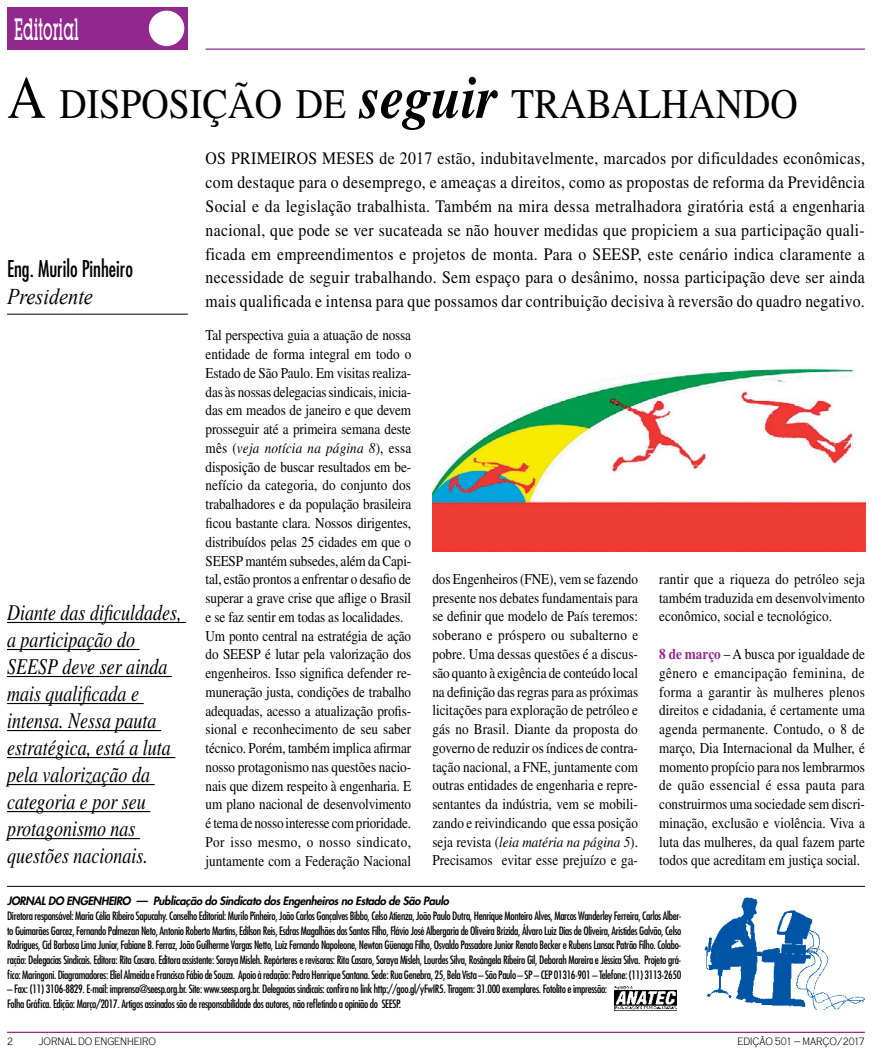
<style>
.page{position:relative;width:872px;height:1053px;background:#fff}
.page>*{position:absolute;margin:0;border:0;box-sizing:border-box;transform-origin:0 0}
.t1{font:42px "Times";color:#000;scale:.9 1}
.t2{font:500 30px "Lubalin Graph IT Cby BT";color:#fff;scale:.5 1}
.t3{font:italic 22.5px/27px "Times";color:#000;scale:.8 1}
.t4{font:condensed 22.5px "Futura";color:#000;scale:.9 1}
.t5{font:italic 22.5px "Times New Roman";color:#000;scale:.9 1}
.t6{font:17.5px/23.8px "Times";letter-spacing:.02em;color:#000;text-align:justify;scale:.9 1}
.t7{font:15px/18.8px "Times";letter-spacing:-.01em;color:#000;text-align:justify;scale:.88 1}
.t8{font:condensed 11.25px/14.6px "Futura";letter-spacing:-.03em;color:#000;text-align:justify}
.t9{font:italic 800 11.25px "Futura";letter-spacing:-.03em;color:#000}
.t10{font:300 11px "Copperplate Gothic";color:#000;scale:.75 1}
.s1{font-size:60px}
.s2{font-weight:700;font-style:italic;font-size:60px}
.s3{font-style:italic}
.s4{font-weight:700;color:#92278f}
</style>
<div class="page">
<img style="left:704px;top:897px;width:160px;height:112px">
<img style="left:615px;top:986px;width:61px;height:24px">
<hr style="left:7px;top:886px;width:858px;height:1px;background:#000">
<div style="left:7px;top:7px;width:181px;height:43px;background:#92278f"></div>
<div style="left:149px;top:11px;width:35px;height:35px;background:#fff;border-radius:50%"></div>
<hr style="left:206px;top:48px;width:659px;height:2px;background:#92278f">
<hr style="left:7px;top:314px;width:181px;height:1px;background:#000">
<hr style="left:7px;top:1031px;width:858px;height:1px;background:#92278f">
<hr style="left:7px;top:622px;width:179px;height:1px;background:#000">
<hr style="left:7px;top:649px;width:133px;height:1px;background:#000">
<hr style="left:7px;top:676px;width:165px;height:1px;background:#000">
<hr style="left:7px;top:703px;width:137px;height:1px;background:#000">
<hr style="left:7px;top:730px;width:154px;height:1px;background:#000">
<hr style="left:7px;top:757px;width:168px;height:1px;background:#000">
<hr style="left:7px;top:784px;width:148px;height:1px;background:#000">
<hr style="left:7px;top:811px;width:143px;height:1px;background:#000">
<hr style="left:7px;top:838px;width:133px;height:1px;background:#000">
<img style="left:432px;top:368px;width:433px;height:183px">
<h2 class="t2" style="left:14px;top:11px;width:131px">Editorial</h2>
<h1 class="t1" style="left:7px;top:80px;width:880px"><span class="s1">A</span> DISPOSIÇÃO DE <span class="s2">seguir</span> TRABALHANDO</h1>
<p class="t6" style="left:206px;top:147px;width:62px">Os primei</p>
<p class="t6" style="left:286px;top:147px;width:53px">ros meses</p>
<p class="t6" style="left:206px;top:147px;width:734px;text-indent:174px">de 2017 estão, indubitavelmente, marcados por dificuldades econômicas, com destaque para o desemprego, e ameaças a direitos, como as propostas de reforma da Previdência Social e da legislação trabalhista. Também na mira dessa metralhadora giratória está a engenharia nacional, que pode se ver sucateada se não houver medidas que propiciem a sua participação quali&shy;ficada em empreendimentos e projetos de monta. Para o SEESP, este cenário indica claramente a necessidade de seguir trabalhando. Sem espaço para o desânimo, nossa participação deve ser ainda mais qualificada e intensa para que possamos dar contribuição decisiva à reversão do quadro negativo.</p>
<h3 class="t4" style="left:7px;top:254px;width:141px">Eng. Murilo Pinheiro</h3>
<h3 class="t5" style="left:7px;top:281px;width:97px">Presidente</h3>
<h3 class="t3" style="left:7px;top:599px;width:220px">Diante das dificuldades, a participação do<br>SEESP deve ser ainda mais qualificada e intensa. Nessa pauta estratégica, está a luta pela valorização da categoria e por seu protagonismo nas questões nacionais.</h3>
<p class="t7" style="left:206px;top:326px;width:235px;text-align:left">Tal perspectiva guia a atuação de nossa entidade de forma integral em todo o Estado de São Paulo. Em visitas realiza&shy;das às nossas delegacias sindicais, inicia&shy;das em meados de janeiro e que devem prosseguir até a primeira semana deste mês (<span class="s3">veja notícia na página 8</span>), essa disposição de buscar resultados em be&shy;nefício da categoria, do conjunto dos trabalhadores e da população brasileira ficou bastante clara. Nossos dirigentes, distribuídos pelas 25 cidades em que o SEESP mantém subsedes, além da Capi&shy;tal, estão prontos a enfrentar o desafio de superar a grave crise que aflige o Brasil e se faz sentir em todas as localidades.<br>Um ponto central na estratégia de ação do SEESP é lutar pela valorização dos engenheiros. Isso significa defender re&shy;muneração justa, condições de trabalho adequadas, acesso a atualização profis&shy;sional e reconhecimento de seu saber técnico. Porém, também implica afirmar nosso protagonismo nas questões nacio&shy;nais que dizem respeito à engenharia. E um plano nacional de desenvolvimento é tema de nosso interesse com prioridade.<br>Por isso mesmo, o nosso sindicato, juntamente com a Federação Nacional</p>
<p class="t7" style="left:432px;top:569px;width:235px">dos Engenheiros (FNE), vem se fazendo presente nos debates fundamentais para se definir que modelo de País teremos: soberano e próspero ou subalterno e pobre. Uma dessas questões é a discus&shy;são quanto à exigência de conteúdo local na definição das regras para as próximas licitações para exploração de petróleo e gás no Brasil. Diante da proposta do governo de reduzir os índices de contra&shy;tação nacional, a FNE, juntamente com outras entidades de engenharia e repre&shy;sentantes da indústria, vem se mobili&shy;zando e reivindicando que essa posição seja revista (<span class="s3">leia matéria na página 5</span>).<br>Precisamos evitar esse prejuízo e ga-</p>
<p class="t7" style="left:659px;top:569px;width:235px">rantir que a riqueza do petróleo seja também traduzida em desenvolvimento econômico, social e tecnológico.</p>
<p class="t7" style="left:659px;top:644px;width:235px"><span class="s4">8 de março</span> – A busca por igualdade de gênero e emancipação feminina, de forma a garantir às mulheres plenos direitos e cidadania, é certamente uma agenda permanente. Contudo, o 8 de março, Dia Internacional da Mulher, é momento propício para nos lembrarmos de quão essencial é essa pauta para construirmos uma sociedade sem discri&shy;minação, exclusão e violência. Viva a luta das mulheres, da qual fazem parte todos que acreditam em justiça social.</p>
<p class="t9" style="left:7px;top:893px;width:443px">JORNAL DO ENGENHEIRO — Publicação do Sindicato dos Engenheiros no Estado de São Paulo</p>
<p class="t8" style="left:7px;top:908px;width:676px">Diretora responsável: Maria Célia Ribeiro Sapucahy. Conselho Editorial: Murilo Pinheiro, João Carlos Gonçalves Bibbo, Celso Atienza, João Paulo Dutra, Henrique Monteiro Alves, Marcos Wanderley Ferreira, Carlos Alber&shy;to Guimarães Garcez, Fernando Palmezan Neto, Antonio Roberto Martins, Edilson Reis, Esdras Magalhães dos Santos Filho, Flávio José Albergaria de Oliveira Brízida, Álvaro Luiz Dias de Oliveira, Aristides Galvão, Celso Rodrigues, Cid Barbosa Lima Junior, Fabiane B. Ferraz, João Guilherme Vargas Netto, Luiz Fernando Napoleone, Newton Güenaga Filho, Osvaldo Passadore Junior Renato Becker e Rubens Lansac Patrão Filho. Colabo&shy;ração: Delegacias Sindicais. Editora: Rita Casaro. Editora assistente: Soraya Misleh. Repórteres e revisoras: Rita Casaro, Soraya Misleh, Lourdes Silva, Rosângela Ribeiro Gil, Deborah Moreira e Jéssica Silva. Projeto grá&shy;fico: Maringoni. Diagramadores: Eliel Almeida e Francisco Fábio de Souza. Apoio à redação: Pedro Henrique Santana. Sede: Rua Genebra, 25, Bela Vista – São Paulo – SP – CEP 01316-901 – Telefone: (11) 3113-2650</p>
<p class="t8" style="left:7px;top:981px;width:601px">– Fax: (11) 3106-8829. E-mail: imprensa@seesp.org.br. Site: www.seesp.org.br. Delegacias sindicais: confira no link http://goo.gl/yFwIR5. Tiragem: 31.000 exemplares. Fotolito e impressão:<br>Folha Gráfica. Edição: Março/2017. Artigos assinados são de responsabilidade dos autores, não refletindo a opinião do SEESP.</p>
<p class="t10" style="left:7px;top:1035px;width:9px">2</p>
<p class="t10" style="left:39px;top:1035px;width:143px">JORNAL DO ENGENHEIRO</p>
<p class="t10" style="left:737px;top:1035px;width:171px">EDIÇÃO 501 – MARÇO/2017</p>
</div>
